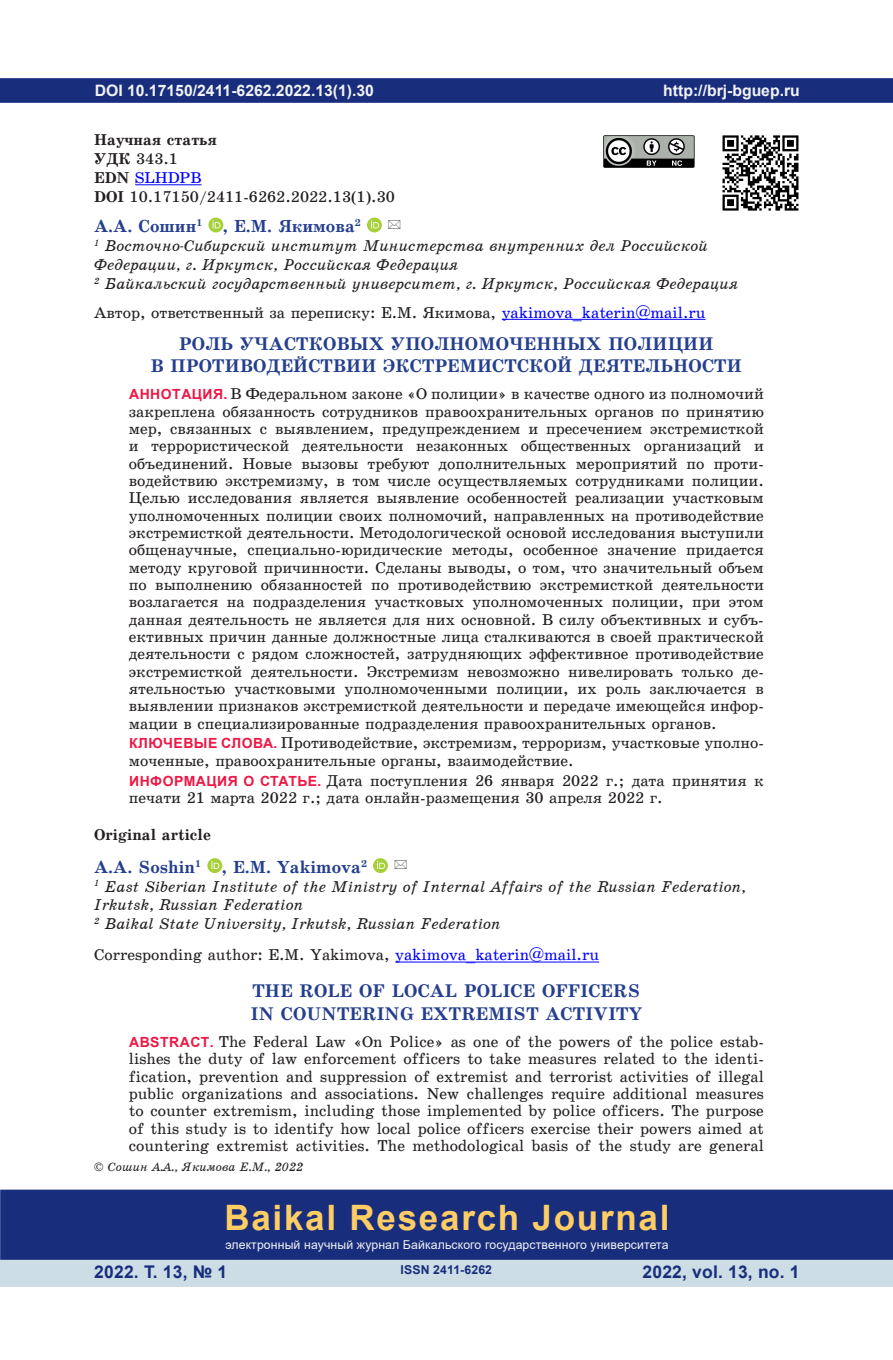
<style>
.page{position:relative;width:893px;height:1360px;background:#fff}
.page>*{position:absolute;margin:0;border:0;box-sizing:border-box;transform-origin:0 0}
.t1{font:700 35px "Arial";letter-spacing:.05em;color:#fecd64}
.t2{font:18.38px/22.2px "School Book C Bold";letter-spacing:.01em;color:#253f8e;text-align:center}
.t3{font:17.5px "School Book C Bold";color:#253f8e}
.t4{font:700 17.5px "Arial";letter-spacing:.01em;color:#182d7c}
.t5{font:15.75px/17.3px "School Book C";color:#231f20}
.t6{font:15.75px/18.9px "School Book C Italic";color:#231f20}
.t7{font:700 15.75px "Arial";color:#f2f3f4}
.t8{font:15.75px "School Book C Bold";color:#231f20}
.t9{font:12.25px "Arial";letter-spacing:.01em;color:#f2f3f4}
.t10{font:12.25px "School Book C Italic";color:#231f20}
.t11{font:700 12.25px "Arial";letter-spacing:.01em;color:#182d7c}
.s1{font-family:"School Book C Bold"}
.s2{color:#00f}
.s3{font-family:"Arial";font-weight:700;font-size:14px;color:#ed1845}
</style>
<div class="page">
<div style="left:0;top:78px;width:893px;height:25px;background:#182d7c;border:2px solid #182d7c"></div>
<div style="left:0;top:1258px;width:893px;height:28px;background:#cddde6"></div>
<div style="left:0;top:1189px;width:893px;height:70px;background:#182d7c;border:2px solid #182d7c"></div>
<hr style="left:135px;top:184px;width:66px;height:1px;background:#00f">
<hr style="left:502px;top:319px;width:204px;height:1px;background:#00f">
<hr style="left:395px;top:961px;width:204px;height:1px;background:#00f">
<svg style="left:208px;top:217px;width:15px;height:15px"></svg>
<svg style="left:212px;top:220px;width:8px;height:8px"></svg>
<svg style="left:367px;top:217px;width:15px;height:15px"></svg>
<svg style="left:371px;top:220px;width:8px;height:8px"></svg>
<svg style="left:207px;top:858px;width:15px;height:15px"></svg>
<svg style="left:211px;top:860px;width:8px;height:9px"></svg>
<svg style="left:373px;top:858px;width:15px;height:15px"></svg>
<svg style="left:377px;top:860px;width:8px;height:9px"></svg>
<img style="left:603px;top:135px;width:92px;height:33px">
<img style="left:722px;top:135px;width:77px;height:76px">
<p class="t7" style="left:95px;top:79px;width:281px">DOI 10.17150/2411-6262.2022.13(1).30</p>
<p class="t7" style="left:663px;top:79px;width:138px">http://brj-bguep.ru</p>
<p class="t8" style="left:94px;top:131px;width:124px">Научная статья</p>
<p class="t5" style="left:94px;top:149px;width:302px;line-height:18.9px"><span class="s1">УДК</span> 343.1<br><span class="s1">EDN</span> <span class="s2">SLHDPB<br></span><span class="s1">DOI</span> 10.17150/2411-6262.2022.13(1).30</p>
<p class="t3" style="left:94px;top:217px;width:268px">А.А. Сошин<sup>1</sup> , Е.М. Якимова<sup>2</sup></p>
<p class="t6" style="left:94px;top:236px;width:645px"><sup>1</sup> Восточно-Сибирский институт Министерства внутренних дел Российской<br>Федерации, г. Иркутск, Российская Федерация<br><sup>2</sup> Байкальский государственный университет, г. Иркутск, Российская Федерация</p>
<p class="t5" style="left:94px;top:304px;width:613px">Автор, ответственный за переписку: Е.М. Якимова, <span class="s2">yakimova_katerin@mail.ru</span></p>
<p class="t2" style="left:151px;top:333px;width:592px">РОЛЬ УЧАСТКОВЫХ УПОЛНОМОЧЕННЫХ ПОЛИЦИИ<br>В ПРОТИВОДЕЙСТВИИ ЭКСТРЕМИСТСКОЙ ДЕЯТЕЛЬНОСТИ</p>
<p class="t5" style="left:129px;top:385px;width:636px;text-align:justify"><span class="s3">АННОТАЦИЯ.</span> В Федеральном законе «О полиции» в качестве одного из полномочий закреплена обязанность сотрудников правоохранительных органов по принятию мер, связанных с выявлением, предупреждением и пресечением экстремисткой и террористической деятельности незаконных общественных организаций и объединений. Новые вызовы требуют дополнительных мероприятий по проти&shy;водействию экстремизму, в том числе осуществляемых сотрудниками полиции.<br>Целью исследования является выявление особенностей реализации участковым уполномоченных полиции своих полномочий, направленных на противодействие экстремисткой деятельности. Методологической основой исследования выступили общенаучные, специально-юридические методы, особенное значение придается методу круговой причинности. Сделаны выводы, о том, что значительный объем по выполнению обязанностей по противодействию экстремисткой деятельности возлагается на подразделения участковых уполномоченных полиции, при этом данная деятельность не является для них основной. В силу объективных и субъ&shy;ективных причин данные должностные лица сталкиваются в своей практической деятельности с рядом сложностей, затрудняющих эффективное противодействие экстремисткой деятельности. Экстремизм невозможно нивелировать только де&shy;ятельностью участковыми уполномоченными полиции, их роль заключается в выявлении признаков экстремисткой деятельности и передаче имеющейся инфор&shy;мации в специализированные подразделения правоохранительных органов.</p>
<p class="t5" style="left:129px;top:734px;width:636px"><span class="s3">КЛЮЧЕВЫЕ СЛОВА.</span> Противодействие, экстремизм, терроризм, участковые уполно&shy;моченные, правоохранительные органы, взаимодействие.</p>
<p class="t5" style="left:129px;top:771px;width:636px"><span class="s3">ИНФОРМАЦИЯ О СТАТЬЕ.</span> Дата поступления 26 января 2022 г.; дата принятия к печати 21 марта 2022 г.; дата онлайн-размещения 30 апреля 2022 г.</p>
<p class="t8" style="left:94px;top:826px;width:118px">Original article</p>
<p class="t3" style="left:94px;top:857px;width:274px">А.A. Soshin<sup>1</sup> , E.M. Yakimova<sup>2</sup></p>
<p class="t6" style="left:94px;top:876px;width:653px"><sup>1</sup> East Siberian Institute of the Ministry of Internal Affairs of the Russian Federation,<br>Irkutsk, Russian Federation<br><sup>2</sup> Baikal State University, Irkutsk, Russian Federation</p>
<p class="t5" style="left:94px;top:946px;width:506px">Corresponding author: E.M. Yakimova, <span class="s2">yakimova_katerin@mail.ru</span></p>
<p class="t2" style="left:251px;top:980px;width:393px;text-align:left">THE ROLE OF LOCAL POLICE OFFICERS<br>IN COUNTERING EXTREMIST ACTIVITY</p>
<p class="t5" style="left:129px;top:1033px;width:637px;text-align:justify"><span class="s3">ABSTRACT.</span> The Federal Law «On Police» as one of the powers of the police estab&shy;lishes the duty of law enforcement officers to take measures related to the identi&shy;fication, prevention and suppression of extremist and terrorist activities of illegal public organizations and associations. New challenges require additional measures to counter extremism, including those implemented by police officers. The purpose of this study is to identify how local police officers exercise their powers aimed at countering extremist activities. The methodological basis of the study are general</p>
<p class="t10" style="left:94px;top:1160px;width:211px">© Сошин А.А., Якимова Е.М., 2022</p>
<h1 class="t1" style="left:224px;top:1192px;width:447px">Baikal Research Journal</h1>
<p class="t9" style="left:225px;top:1236px;width:445px">электронный научный журнал Байкальского государственного университета</p>
<p class="t4" style="left:94px;top:1259px;width:135px">2022. Т. 13, № 1</p>
<p class="t11" style="left:401px;top:1261px;width:93px">ISSN 2411-6262</p>
<p class="t4" style="left:643px;top:1259px;width:159px">2022, vol. 13, no. 1</p>
</div>
